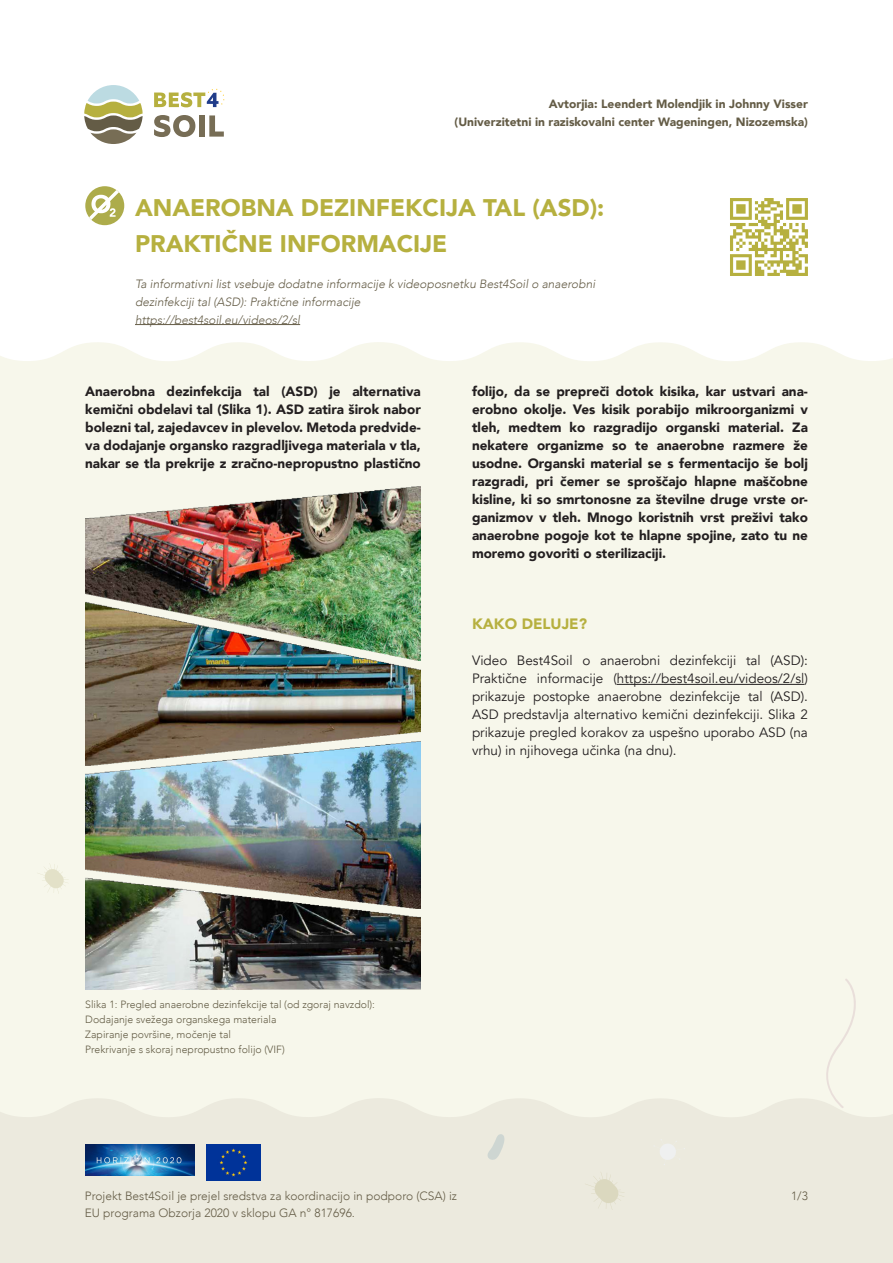
<style>
.page{position:relative;width:893px;height:1263px;background:#fff}
.page>*{position:absolute;margin:0;border:0;box-sizing:border-box;transform-origin:0 0}
.t1{font:900 24px "Avenir";color:#b6b03f}
.t2{font:900 15px "Avenir";color:#b6b03f}
.t3{font:900 13.5px/18px "Avenir";color:#231f20;text-align:justify}
.t4{font:13.5px/18px "Avenir";color:#231f20;text-align:justify}
.t5{font:italic 300 12px "Avenir";color:#645c46}
.t6{font:300 12px "Avenir";color:#645c46}
.t7{font:900 12px "Avenir";color:#645c46}
.t8{font:300 10.5px "Avenir";color:#635c45}
</style>
<div class="page">
<div style="left:0;top:342px;width:893px;height:756px;background:#f7f7eb"></div>
<div style="left:0;top:1098px;width:893px;height:165px;background:#eceade"></div>
<svg style="left:585px;top:1172px;width:40px;height:38px"></svg>
<div style="left:810px;top:978px;width:54px;height:130px;background:#f7f7eb"></div>
<svg style="left:653px;top:1139px;width:32px;height:26px"></svg>
<svg style="left:487px;top:1134px;width:19px;height:27px"></svg>
<svg style="left:37px;top:863px;width:32px;height:31px"></svg>
<img style="left:85px;top:1144px;width:109px;height:31px">
<img style="left:207px;top:1144px;width:53px;height:36px">
<hr style="left:135px;top:324px;width:165px;height:1px;background:#645c46">
<svg style="left:84px;top:85px;width:59px;height:59px"></svg>
<svg style="left:154px;top:115px;width:41px;height:22px"></svg>
<div style="left:199px;top:115px;width:6px;height:22px;background:#776d55"></div>
<svg style="left:209px;top:115px;width:15px;height:22px"></svg>
<svg style="left:154px;top:89px;width:70px;height:18px"></svg>
<hr style="left:617px;top:684px;width:187px;height:1px;background:#231f20">
<svg style="left:85px;top:186px;width:39px;height:39px"></svg>
<img style="left:85px;top:486px;width:336px;height:503px">
<svg style="left:730px;top:198px;width:78px;height:78px"></svg>
<p class="t7" style="left:549px;top:93px;width:261px">Avtorjia: Leendert Molendjik in Johnny Visser</p>
<p class="t7" style="left:455px;top:111px;width:355px">(Univerzitetni in raziskovalni center Wageningen, Nizozemska)</p>
<p class="t1" style="left:135px;top:187px;width:471px">ANAEROBNA DEZINFEKCIJA TAL (ASD):</p>
<p class="t1" style="left:135px;top:223px;width:314px">PRAKTIČNE INFORMACIJE</p>
<p class="t5" style="left:135px;top:276px;width:462px">Ta informativni list vsebuje dodatne informacije k videoposnetku Best4Soil o anaerobni</p>
<p class="t5" style="left:135px;top:294px;width:227px">dezinfekciji tal (ASD): Praktične informacije</p>
<p class="t5" style="left:135px;top:312px;width:167px">https://best4soil.eu/videos/2/sl</p>
<p class="t3" style="left:85px;top:382px;width:337px">Anaerobna dezinfekcija tal (ASD) je alternativa kemični obdelavi tal (Slika 1). ASD zatira širok nabor bolezni tal, zajedavcev in plevelov. Metoda predvide&shy;va dodajanje organsko razgradljivega materiala v tla, nakar se tla prekrije z zračno-nepropustno plastično</p>
<p class="t3" style="left:472px;top:382px;width:337px">folijo, da se prepreči dotok kisika, kar ustvari ana&shy;erobno okolje. Ves kisik porabijo mikroorganizmi v tleh, medtem ko razgradijo organski material. Za nekatere organizme so te anaerobne razmere že usodne. Organski material se s fermentacijo še bolj razgradi, pri čemer se sproščajo hlapne maščobne kisline, ki so smrtonosne za številne druge vrste or&shy;ganizmov v tleh. Mnogo koristnih vrst preživi tako anaerobne pogoje kot te hlapne spojine, zato tu ne moremo govoriti o sterilizaciji.</p>
<p class="t2" style="left:472px;top:611px;width:116px">KAKO DELUJE?</p>
<p class="t4" style="left:472px;top:652px;width:337px">Video Best4Soil o anaerobni dezinfekciji tal (ASD):<br>Praktične informacije (https://best4soil.eu/videos/2/sl) prikazuje postopke anaerobne dezinfekcije tal (ASD).<br>ASD predstavlja alternativo kemični dezinfekciji. Slika 2 prikazuje pregled korakov za uspešno uporabo ASD (na vrhu) in njihovega učinka (na dnu).</p>
<p class="t8" style="left:85px;top:998px;width:291px">Slika 1: Pregled anaerobne dezinfekcije tal (od zgoraj navzdol):</p>
<p class="t8" style="left:85px;top:1013px;width:193px">Dodajanje svežega organskega materiala</p>
<p class="t8" style="left:85px;top:1028px;width:147px">Zapiranje površine, močenje tal</p>
<p class="t8" style="left:85px;top:1043px;width:201px">Prekrivanje s skoraj nepropustno folijo (VIF)</p>
<p class="t6" style="left:85px;top:1189px;width:374px">Projekt Best4Soil je prejel sredstva za koordinacijo in podporo (CSA) iz</p>
<p class="t6" style="left:85px;top:1205px;width:272px">EU programa Obzorja 2020 v sklopu GA n° 817696.</p>
<p class="t6" style="left:791px;top:1189px;width:18px">1/3</p>
</div>
